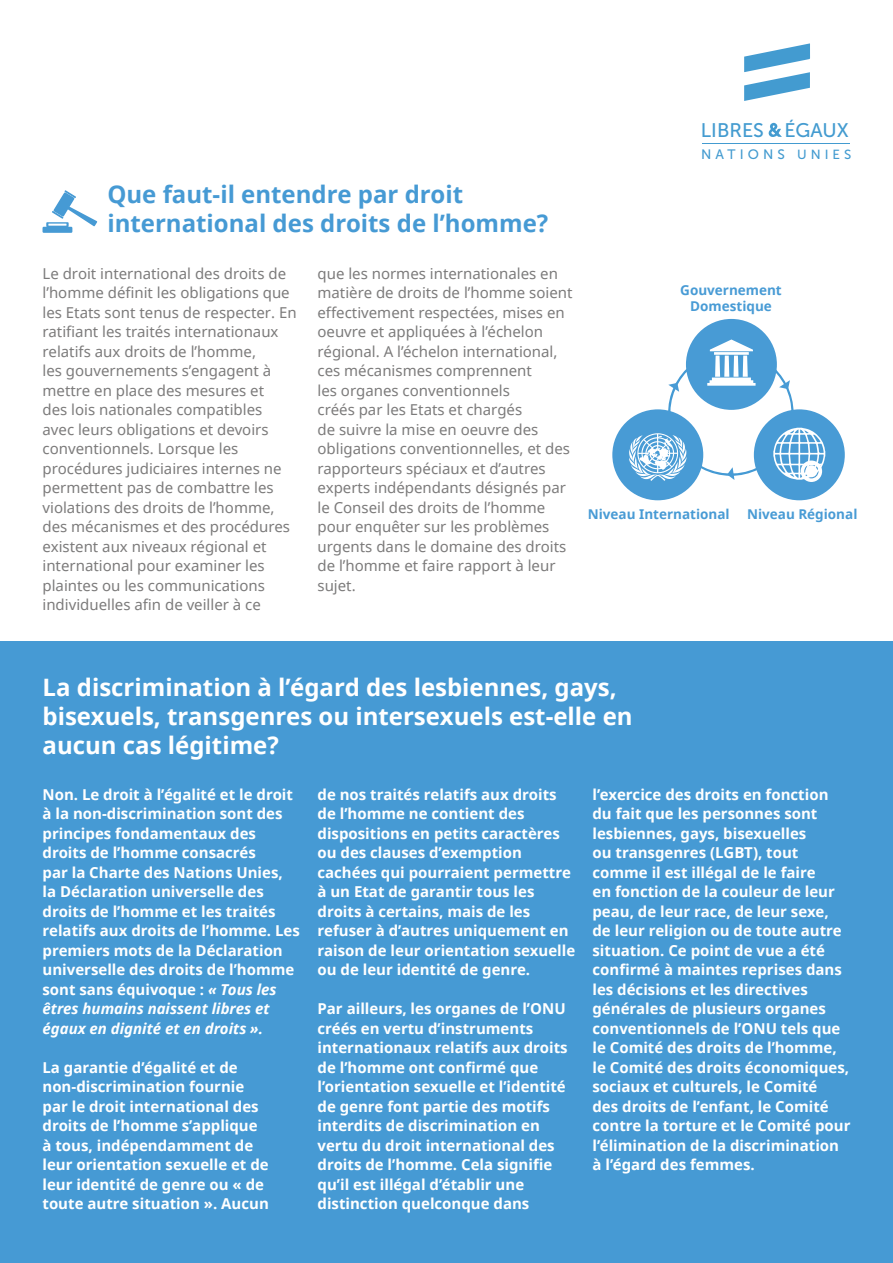
<style>
.page{position:relative;width:893px;height:1263px;background:#fff}
.page>*{position:absolute;margin:0;border:0;box-sizing:border-box;transform-origin:0 0}
.t1{font:700 24px/28.8px "Noto Sans UI";color:#fff}
.t2{font:700 24px/28.8px "Noto Sans UI";color:#469ad4}
.t3{font:19.65px "Museo Sans 500";color:#439bd0}
.t4{font:700 15px/19.5px "Noto Sans UI";color:#fff}
.t5{font:15px/19.5px "Noto Sans UI";color:#7c7b7b}
.t6{font:13.65px "Museo Sans 500";letter-spacing:.3em;color:#439bd0}
.t7{font:700 13.5px/16.2px "Noto Sans UI";color:#489bd5;text-align:center}
.s1{font-size:13.2px}
.s2{font-style:italic}
</style>
<div class="page">
<svg style="left:744px;top:43px;width:66px;height:58px"></svg>
<svg style="left:768px;top:123px;width:14px;height:14px"></svg>
<hr style="left:702px;top:143px;width:148px;height:1px;background:#439bd0">
<div style="left:0;top:641px;width:893px;height:622px;background:#469ad4"></div>
<div style="left:43px;top:227px;width:29px;height:6px;background:#469ad4"></div>
<svg style="left:46px;top:190px;width:51px;height:37px"></svg>
<div style="left:686px;top:319px;width:91px;height:91px;background:#489bd5;border-radius:50%"></div>
<div style="left:754px;top:409px;width:91px;height:91px;background:#489bd5;border-radius:50%"></div>
<div style="left:612px;top:409px;width:91px;height:91px;background:#489bd5;border-radius:50%"></div>
<svg style="left:629px;top:339px;width:196px;height:143px"></svg>
<h2 class="t3" style="left:701px;top:119px;width:149px">LIBRES ÉGAUX</h2>
<p class="t2" style="left:107px;top:179px;width:442px">Que faut-il entendre par droit international des droits de l’homme?</p>
<p class="t5" style="left:317px;top:263px;width:257px">que les normes internationales en matière de droits de l’homme soient effectivement respectées, mises en oeuvre et appliquées à l’échelon régional. A l’échelon international, ces mécanismes comprennent<br>les organes conventionnels<br>créés par les Etats et chargés<br>de suivre la mise en oeuvre des obligations conventionnelles, et des rapporteurs spéciaux et d’autres experts indépendants désignés par le Conseil des droits de l’homme pour enquêter sur les problèmes urgents dans le domaine des droits de l’homme et faire rapport à leur sujet.</p>
<p class="t5" style="left:43px;top:263px;width:256px">Le droit international des droits de l’homme définit les obligations que les Etats sont tenus de respecter. En ratifiant les traités internationaux relatifs aux droits de l’homme,<br>les gouvernements s’engagent à mettre en place des mesures et<br>des lois nationales compatibles avec leurs obligations et devoirs conventionnels. Lorsque les procédures judiciaires internes ne permettent pas de combattre les violations des droits de l’homme, des mécanismes et des procédures existent aux niveaux régional et international pour examiner les plaintes ou les communications individuelles afin de veiller à ce</p>
<p class="t6" style="left:701px;top:147px;width:152px">NATIONS <span class="s1">UNIES</span></p>
<p class="t7" style="left:680px;top:282px;width:103px">Gouvernement<br>Domestique</p>
<p class="t7" style="left:588px;top:506px;width:143px">Niveau International</p>
<p class="t7" style="left:747px;top:506px;width:112px">Niveau Régional</p>
<p class="t1" style="left:43px;top:673px;width:592px">La discrimination à l’égard des lesbiennes, gays, bisexuels, transgenres ou intersexuels est-elle en aucun cas légitime?</p>
<p class="t4" style="left:592px;top:784px;width:259px">l’exercice des droits en fonction du fait que les personnes sont lesbiennes, gays, bisexuelles<br>ou transgenres (LGBT), tout comme il est illégal de le faire<br>en fonction de la couleur de leur peau, de leur race, de leur sexe, de leur religion ou de toute autre situation. Ce point de vue a été confirmé à maintes reprises dans les décisions et les directives générales de plusieurs organes conventionnels de l’ONU tels que le Comité des droits de l’homme, le Comité des droits économiques, sociaux et culturels, le Comité<br>des droits de l’enfant, le Comité contre la torture et le Comité pour l’élimination de la discrimination à l’égard des femmes.</p>
<p class="t4" style="left:43px;top:784px;width:259px">Non. Le droit à l’égalité et le droit à la non-discrimination sont des principes fondamentaux des droits de l’homme consacrés<br>par la Charte des Nations Unies, la Déclaration universelle des droits de l’homme et les traités relatifs aux droits de l’homme. Les premiers mots de la Déclaration universelle des droits de l’homme sont sans équivoque : <span class="s2">« Tous les êtres humains naissent libres et égaux en dignité et en droits ».</span></p>
<p class="t4" style="left:43px;top:1057px;width:228px">La garantie d’égalité et de non-discrimination fournie par le droit international des droits de l’homme s’applique à tous, indépendamment de leur orientation sexuelle et de leur identité de genre ou « de toute autre situation ». Aucun</p>
<p class="t4" style="left:317px;top:784px;width:259px">de nos traités relatifs aux droits de l’homme ne contient des dispositions en petits caractères ou des clauses d’exemption cachées qui pourraient permettre à un Etat de garantir tous les droits à certains, mais de les refuser à d’autres uniquement en raison de leur orientation sexuelle ou de leur identité de genre.</p>
<p class="t4" style="left:317px;top:998px;width:252px">Par ailleurs, les organes de l’ONU créés en vertu d’instruments internationaux relatifs aux droits de l’homme ont confirmé que l’orientation sexuelle et l’identité de genre font partie des motifs interdits de discrimination en vertu du droit international des droits de l’homme. Cela signifie qu’il est illégal d’établir une distinction quelconque dans</p>
</div>
